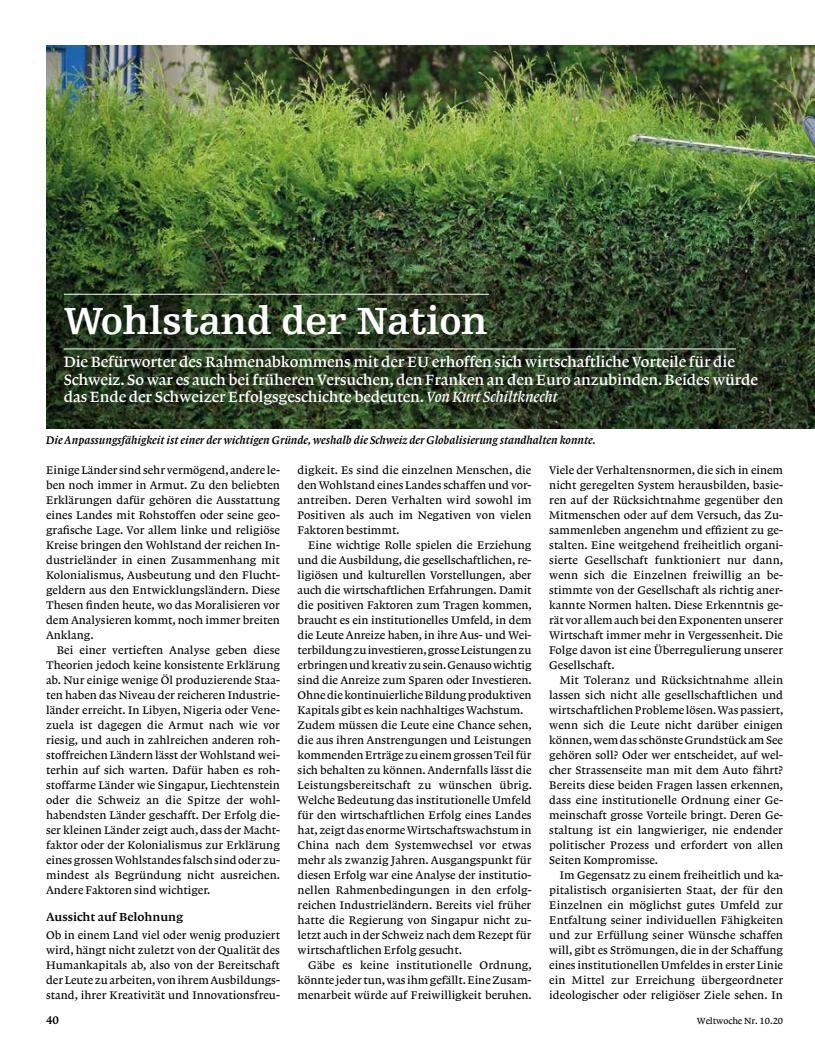
<style>
.page{position:relative;width:815px;height:1063px;background:#fff}
.page>*{position:absolute;margin:0;border:0;box-sizing:border-box;transform-origin:0 0}
.t1{font:700 40px "Egyptienne FLT Std";letter-spacing:-.01em;color:#fff}
.t2{font:15.62px/17.5px "Lexicon No 1 Roman B Txt";letter-spacing:-.01em;color:#fff}
.t3{font:12.25px "Lexicon No 1 Roman C Txt";color:#000}
.t4{font:11.62px/15px "Lexicon No 1 Roman A Txt";color:#000;text-align:justify}
.t5{font:11.62px "Lexicon No 1 Italic C Txt";color:#000}
.t6{font:11.62px "Lexicon No 1 Roman C Tab";color:#000}
.t7{font:9.38px "Lexicon No 1 Roman A Tab";letter-spacing:-.01em;color:#000}
.s1{font-family:"Lexicon No 1 Italic B Txt"}
</style>
<div class="page">
<img style="left:46px;top:46px;width:769px;height:383px">
<hr style="left:64px;top:294px;width:425px;height:1px;background:#fff">
<hr style="left:64px;top:349px;width:672px;height:1px;background:#fff">
<h1 class="t1" style="left:64px;top:299px;width:426px">Wohlstand der Nation</h1>
<p class="t2" style="left:64px;top:353px;width:696px">Die Befürworter des Rahmenabkommens mit der EU erhoffen sich wirtschaftliche Vorteile für die<br>Schweiz. So war es auch bei früheren Versuchen, den Franken an den Euro anzubinden. Beides würde das Ende der Schweizer Erfolgsgeschichte bedeuten. <span class="s1">Von Kurt Schiltknecht</span></p>
<p class="t5" style="left:46px;top:433px;width:551px">Die Anpassungsfähigkeit ist einer der wichtigen Gründe, weshalb die Schweiz der Globalisierung standhalten konnte.</p>
<p class="t4" style="left:46px;top:462px;width:235px">Einige Länder sind sehr vermögend, andere le&shy;ben noch immer in Armut. Zu den beliebten Erklärungen dafür gehören die Ausstattung eines Landes mit Rohstoffen oder seine geo&shy;grafische Lage. Vor allem linke und religiöse Kreise bringen den Wohlstand der reichen In&shy;dustrieländer in einen Zusammenhang mit Kolonialismus, Ausbeutung und den Flucht&shy;geldern aus den Entwicklungsländern. Diese Thesen finden heute, wo das Moralisieren vor dem Analysieren kommt, noch immer breiten Anklang.</p>
<p class="t4" style="left:46px;top:642px;width:235px;text-indent:11px">Bei einer vertieften Analyse geben diese Theorien jedoch keine konsistente Erklärung ab. Nur einige wenige Öl produzierende Staa&shy;ten haben das Niveau der reicheren Industrie&shy;länder erreicht. In Libyen, Nigeria oder Vene&shy;zuela ist dagegen die Armut nach wie vor riesig, und auch in zahlreichen anderen roh&shy;stoffreichen Ländern lässt der Wohlstand wei&shy;terhin auf sich warten. Dafür haben es roh&shy;stoffarme Länder wie Singapur, Liechtenstein oder die Schweiz an die Spitze der wohl&shy;habendsten Länder geschafft. Der Erfolg die&shy;ser kleinen Länder zeigt auch, dass der Macht&shy;faktor oder der Kolonialismus zur Erklärung eines grossen Wohlstandes falsch sind oder zu&shy;mindest als Begründung nicht ausreichen.<br>Andere Faktoren sind wichtiger.</p>
<p class="t3" style="left:46px;top:910px;width:139px">Aussicht auf Belohnung</p>
<p class="t4" style="left:46px;top:927px;width:235px">Ob in einem Land viel oder wenig produziert wird, hängt nicht zuletzt von der Qualität des Humankapitals ab, also von der Bereitschaft der Leute zu arbeiten, von ihrem Ausbildungs&shy;stand, ihrer Kreativität und Innovationsfreu-</p>
<p class="t4" style="left:298px;top:462px;width:236px">digkeit. Es sind die einzelnen Menschen, die den Wohlstand eines Landes schaffen und vor&shy;antreiben. Deren Verhalten wird sowohl im Positiven als auch im Negativen von vielen Faktoren bestimmt.</p>
<p class="t4" style="left:298px;top:537px;width:236px;text-align:left;text-indent:11px">Eine wichtige Rolle spielen die Erziehung und die Ausbildung, die gesellschaftlichen, re&shy;ligiösen und kulturellen Vorstellungen, aber auch die wirtschaftlichen Erfahrungen. Damit die positiven Faktoren zum Tragen kommen, braucht es ein institutionelles Umfeld, in dem die Leute Anreize haben, in ihre Aus- und Wei&shy;terbildung zu investieren, grosse Leistungen zu erbringen und kreativ zu sein. Genauso wichtig sind die Anreize zum Sparen oder Investieren.<br>Ohne die kontinuierliche Bildung produktiven Kapitals gibt es kein nachhaltiges Wachstum.<br>Zudem müssen die Leute eine Chance sehen, die aus ihren Anstrengungen und Leistungen kommenden Erträge zu einem grossen Teil für sich behalten zu können. Andernfalls lässt die Leistungsbereitschaft zu wünschen übrig.<br>Welche Bedeutung das institutionelle Umfeld für den wirtschaftlichen Erfolg eines Landes hat, zeigt das enorme Wirtschaftswachstum in China nach dem Systemwechsel vor etwas mehr als zwanzig Jahren. Ausgangspunkt für diesen Erfolg war eine Analyse der institutio&shy;nellen Rahmenbedingungen in den erfolg&shy;reichen Industrieländern. Bereits viel früher hatte die Regierung von Singapur nicht zu&shy;letzt auch in der Schweiz nach dem Rezept für wirtschaftlichen Erfolg gesucht.</p>
<p class="t4" style="left:298px;top:957px;width:236px;text-indent:11px">Gäbe es keine institutionelle Ordnung, könnte jeder tun, was ihm gefällt. Eine Zusam&shy;menarbeit würde auf Freiwilligkeit beruhen.</p>
<p class="t4" style="left:549px;top:462px;width:235px">Viele der Verhaltensnormen, die sich in einem nicht geregelten System herausbilden, basie&shy;ren auf der Rücksichtnahme gegenüber den Mitmenschen oder auf dem Versuch, das Zu&shy;sammenleben angenehm und effizient zu ge&shy;stalten. Eine weitgehend freiheitlich organi&shy;sierte Gesellschaft funktioniert nur dann, wenn sich die Einzelnen freiwillig an be&shy;stimmte von der Gesellschaft als richtig aner&shy;kannte Normen halten. Diese Erkenntnis ge&shy;rät vor allem auch bei den Exponenten unserer Wirtschaft immer mehr in Vergessenheit. Die Folge davon ist eine Überregulierung unserer Gesellschaft.</p>
<p class="t4" style="left:549px;top:672px;width:236px;text-indent:11px">Mit Toleranz und Rücksichtnahme allein lassen sich nicht alle gesellschaftlichen und wirtschaftlichen Probleme lösen. Was passiert, wenn sich die Leute nicht darüber einigen können, wem das schönste Grundstück am See gehören soll? Oder wer entscheidet, auf wel&shy;cher Strassenseite man mit dem Auto fährt?<br>Bereits diese beiden Fragen lassen erkennen, dass eine institutionelle Ordnung einer Ge&shy;meinschaft grosse Vorteile bringt. Deren Ge&shy;staltung ist ein langwieriger, nie endender politischer Prozess und erfordert von allen Seiten Kompromisse.</p>
<p class="t4" style="left:549px;top:867px;width:235px;text-indent:11px">Im Gegensatz zu einem freiheitlich und ka&shy;pitalistisch organisierten Staat, der für den Einzelnen ein möglichst gutes Umfeld zur Entfaltung seiner individuellen Fähigkeiten und zur Erfüllung seiner Wünsche schaffen will, gibt es Strömungen, die in der Schaffung eines institutionellen Umfeldes in erster Linie ein Mittel zur Erreichung übergeordneter ideologischer oder religiöser Ziele sehen. In</p>
<p class="t6" style="left:46px;top:1013px;width:14px">40</p>
<p class="t7" style="left:697px;top:1015px;width:88px">Weltwoche Nr. 10.20</p>
</div>
